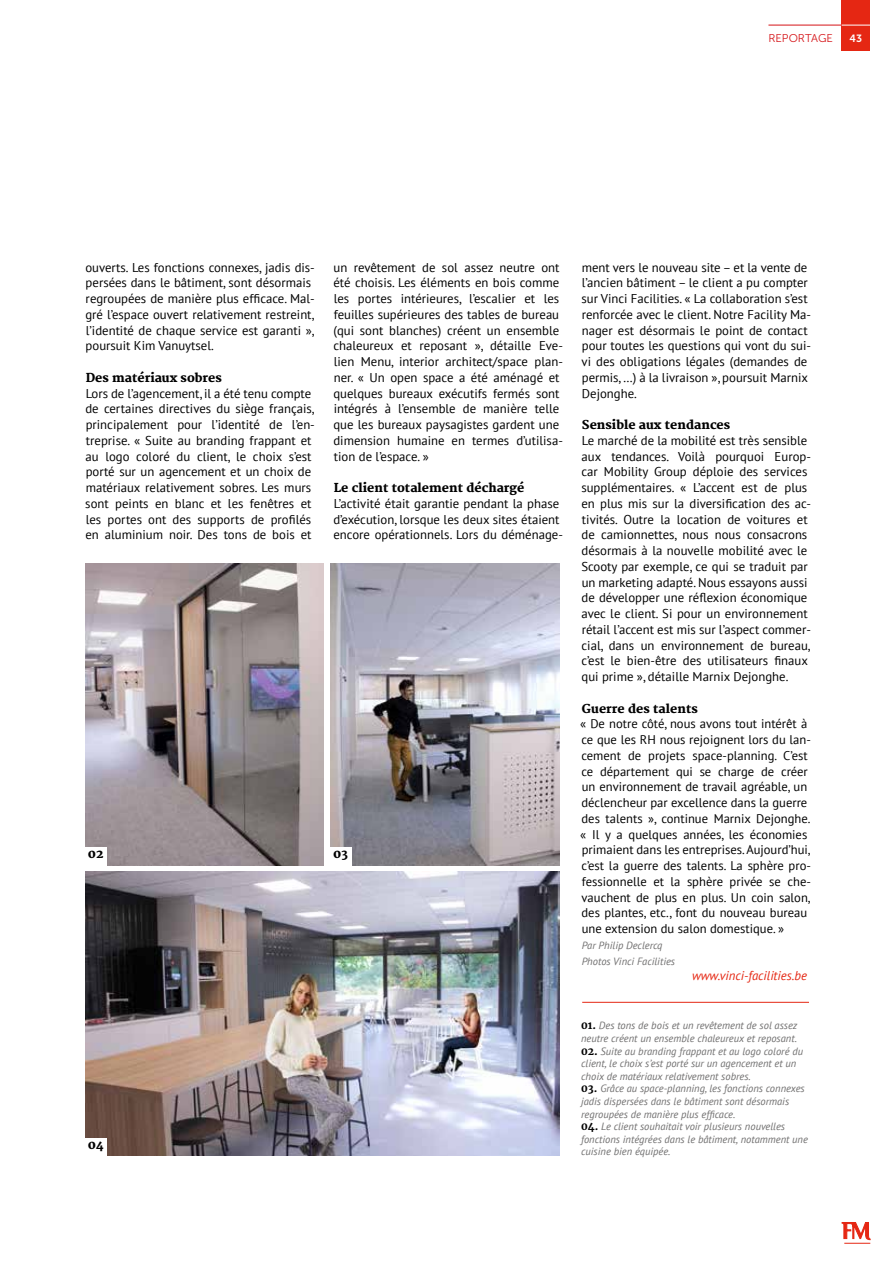
<style>
.page{position:relative;width:893px;height:1263px;background:#fff}
.page>*{position:absolute;margin:0;border:0;box-sizing:border-box;transform-origin:0 0}
.t1{font:12.75px/15.8px "PT Sans";color:#000}
.t2{font:italic 12.75px "PT Sans";color:#e52713}
.t3{font:12.6px/15.8px "PT Sans";color:#000}
.t4{font:800 12px "Merriweather";color:#000}
.t5{font:11.25px "Museo Sans 300";color:#d51317}
.t6{font:italic 10.5px/12.6px "PT Sans";color:#706f6f}
.t7{font:10.5px "Museo Sans 700";color:#fff}
.s1{font-family:"Merriweather";font-weight:700;font-style:normal;color:#000}
</style>
<div class="page">
<hr style="left:582px;top:1002px;width:227px;height:1px;background:#e52713">
<svg style="left:842px;top:1222px;width:28px;height:22px"></svg>
<img style="left:85px;top:564px;width:238px;height:302px">
<img style="left:85px;top:872px;width:475px;height:283px">
<div style="left:85px;top:1138px;width:21px;height:18px;background:#fff"></div>
<img style="left:330px;top:564px;width:230px;height:302px">
<div style="left:85px;top:847px;width:21px;height:19px;background:#fff"></div>
<div style="left:330px;top:847px;width:21px;height:19px;background:#fff"></div>
<div style="left:841px;top:0;width:29px;height:51px;background:#e52713"></div>
<svg style="left:841px;top:25px;width:29px;height:1px"></svg>
<hr style="left:768px;top:25px;width:73px;height:1px;background:#d51317">
<p class="t5" style="left:768px;top:32px;width:66px">REPORTAGE</p>
<p class="t7" style="left:850px;top:33px;width:14px">43</p>
<p class="t1" style="left:85px;top:259px;width:231px">ouverts. Les fonctions connexes, jadis dis&shy;persées dans le bâtiment, sont désormais regroupées de manière plus efficace. Mal&shy;gré l’espace ouvert relativement restreint, l’identité de chaque service est garanti », poursuit Kim Vanuytsel.</p>
<p class="t4" style="left:86px;top:371px;width:138px">Des matériaux sobres</p>
<p class="t1" style="left:85px;top:385px;width:231px">Lors de l’agencement, il a été tenu compte de certaines directives du siège français, principalement pour l’identité de l’en&shy;treprise. « Suite au branding frappant et au logo coloré du client, le choix s’est porté sur un agencement et un choix de matériaux relativement sobres. Les murs sont peints en blanc et les fenêtres et les portes ont des supports de profilés en aluminium noir. Des tons de bois et</p>
<p class="t1" style="left:333px;top:259px;width:231px">un revêtement de sol assez neutre ont été choisis. Les éléments en bois comme les portes intérieures, l’escalier et les feuilles supérieures des tables de bureau (qui sont blanches) créent un ensemble chaleureux et reposant », détaille Eve&shy;lien Menu, interior architect/space plan&shy;ner. « Un open space a été aménagé et quelques bureaux exécutifs fermés sont intégrés à l’ensemble de manière telle que les bureaux paysagistes gardent une dimension humaine en termes d’utilisa&shy;tion de l’espace. »</p>
<p class="t4" style="left:334px;top:481px;width:192px">Le client totalement déchargé</p>
<p class="t1" style="left:333px;top:495px;width:231px">L’activité était garantie pendant la phase d’exécution, lorsque les deux sites étaient encore opérationnels. Lors du déménage-</p>
<p class="t4" style="left:88px;top:847px;width:17px">02</p>
<p class="t4" style="left:333px;top:847px;width:16px">03</p>
<p class="t4" style="left:88px;top:1138px;width:17px">04</p>
<p class="t1" style="left:581px;top:259px;width:231px">ment vers le nouveau site – et la vente de l’ancien bâtiment – le client a pu compter sur Vinci Facilities. « La collaboration s’est renforcée avec le client. Notre Facility Ma&shy;nager est désormais le point de contact pour toutes les questions qui vont du sui&shy;vi des obligations légales (demandes de permis, …) à la livraison », poursuit Marnix Dejonghe.</p>
<p class="t4" style="left:582px;top:418px;width:150px">Sensible aux tendances</p>
<p class="t1" style="left:581px;top:432px;width:231px">Le marché de la mobilité est très sensible aux tendances. Voilà pourquoi Europ&shy;car Mobility Group déploie des services supplémentaires. « L’accent est de plus en plus mis sur la diversification des ac&shy;tivités. Outre la location de voitures et de camionnettes, nous nous consacrons désormais à la nouvelle mobilité avec le Scooty par exemple, ce qui se traduit par un marketing adapté. Nous essayons aussi de développer une réflexion économique avec le client. Si pour un environnement rétail l’accent est mis sur l’aspect commer&shy;cial, dans un environnement de bureau, c’est le bien-être des utilisateurs finaux qui prime », détaille Marnix Dejonghe.</p>
<p class="t4" style="left:582px;top:701px;width:117px">Guerre des talents</p>
<p class="t3" style="left:580px;top:716px;width:232px">« De notre côté, nous avons tout intérêt à ce que les RH nous rejoignent lors du lan&shy;cement de projets space-planning. C’est ce département qui se charge de créer un environnement de travail agréable, un déclencheur par excellence dans la guerre des talents », continue Marnix Dejonghe. « Il y a quelques années, les économies primaient dans les entreprises. Aujourd’hui, c’est la guerre des talents. La sphère pro&shy;fessionnelle et la sphère privée se che&shy;vauchent de plus en plus. Un coin salon, des plantes, etc., font du nouveau bureau une extension du salon domestique. »</p>
<p class="t6" style="left:582px;top:937px;width:95px;line-height:15.8px">Par Philip Declercq<br>Photos Vinci Facilities</p>
<p class="t2" style="left:692px;top:968px;width:117px">www.vinci-facilities.be</p>
<p class="t6" style="left:581px;top:1019px;width:218px"><span class="s1">01.</span> Des tons de bois et un revêtement de sol assez neutre créent un ensemble chaleureux et reposant.</p>
<p class="t6" style="left:581px;top:1044px;width:223px"><span class="s1">02.</span> Suite au branding frappant et au logo coloré du client, le choix s’est porté sur un agencement et un choix de matériaux relativement sobres.</p>
<p class="t6" style="left:581px;top:1082px;width:225px"><span class="s1">03.</span> Grâce au space-planning, les fonctions connexes jadis dispersées dans le bâtiment sont désormais regroupées de manière plus efficace.</p>
<p class="t6" style="left:581px;top:1120px;width:228px"><span class="s1">04.</span> Le client souhaitait voir plusieurs nouvelles fonctions intégrées dans le bâtiment, notamment une cuisine bien équipée.</p>
</div>
